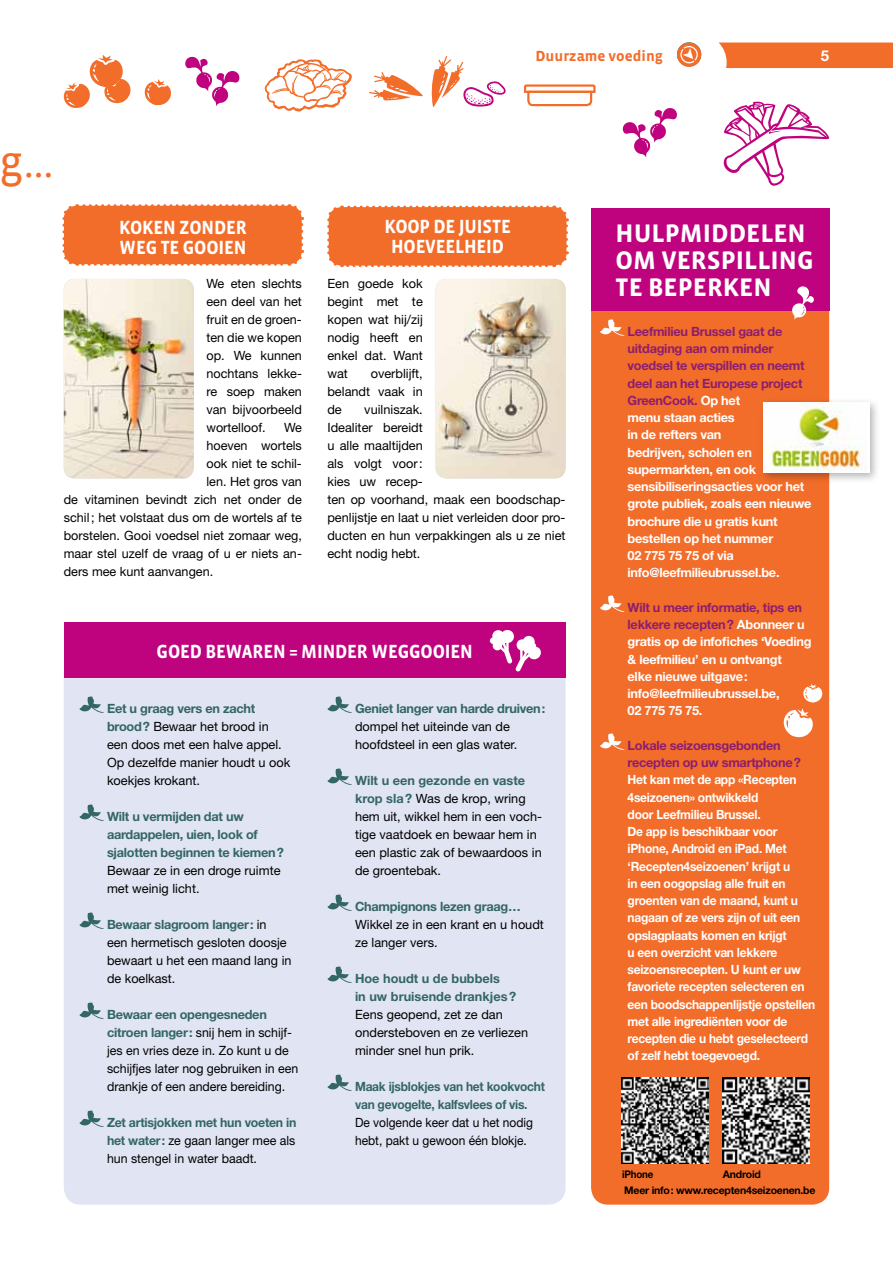
<style>
.page{position:relative;width:893px;height:1263px;background:#fff}
.page>*{position:absolute;margin:0;border:0;box-sizing:border-box;transform-origin:0 0}
.t1{font:45px "Vista Sans Reg";color:#f36d2a}
.t2{font:700 25.95px/27px "Vista Sans";color:#fff}
.t3{font:700 19.5px/19.5px "Vista Sans";letter-spacing:.02em;color:#fff;scale:.93 1}
.t4{font:700 15px "Vista Sans";color:#f36d2a}
.t5{font:700 15px "Helvetica Neue LT Std";color:#fff}
.t6{font:12.75px/18px "Helvetica Neue LT Std";color:#000}
.t7{font:700 12.75px/17.2px "Helvetica Neue LT Std";letter-spacing:-.02em;color:#fff}
.t8{font:700 12.75px/17.2px "Helvetica Neue LT Std";letter-spacing:-.02em;color:#fff;scale:.94 1}
.t9{font:700 12.75px/18px "Helvetica Neue LT Std";letter-spacing:-.02em;color:#366}
.t10{font:700 12.75px/18px "Helvetica Neue LT Std";letter-spacing:-.02em;color:#366;scale:.94 1}
.t11{font:12.75px/18px "Helvetica Neue LT Std";color:#000;scale:.94 1}
.t12{font:700 12.75px/17.2px "Helvetica Neue LT Std";letter-spacing:-.02em;color:#8c1e6e}
.t13{font:700 12.75px/18px "Helvetica Neue LT Std";color:#366}
.t14{font:700 10.5px/16px "Helvetica Neue LT Std";letter-spacing:-.02em;color:#000;scale:.93 1}
.t15{font:700 10.5px "Helvetica Neue LT Std";letter-spacing:-.02em;color:#000}
.s1{color:#8c1e6e}
.s2{font-weight:700;color:#366}
</style>
<div class="page">
<div style="left:719px;top:43px;width:174px;height:25px;background:#f36d2a"></div>
<svg style="left:677px;top:42px;width:24px;height:25px"></svg>
<div style="left:677px;top:43px;width:24px;height:24px;background:#f36d2a;border-radius:50%"></div>
<svg style="left:679px;top:45px;width:20px;height:19px"></svg>
<div style="left:64px;top:656px;width:502px;height:549px;background:#e1e4f2;border-radius:17px"></div>
<div style="left:64px;top:622px;width:502px;height:55px;background:#bf037e"></div>
<svg style="left:79px;top:696px;width:25px;height:17px"></svg>
<svg style="left:79px;top:804px;width:25px;height:17px"></svg>
<svg style="left:79px;top:912px;width:25px;height:17px"></svg>
<svg style="left:79px;top:1002px;width:25px;height:17px"></svg>
<svg style="left:79px;top:1110px;width:25px;height:17px"></svg>
<svg style="left:327px;top:696px;width:25px;height:17px"></svg>
<svg style="left:327px;top:768px;width:25px;height:17px"></svg>
<svg style="left:327px;top:894px;width:25px;height:17px"></svg>
<svg style="left:327px;top:966px;width:25px;height:17px"></svg>
<svg style="left:327px;top:1074px;width:25px;height:17px"></svg>
<div style="left:591px;top:247px;width:238px;height:957px;background:#f36d2a;border-radius:17px"></div>
<svg style="left:600px;top:319px;width:24px;height:17px"></svg>
<svg style="left:600px;top:595px;width:24px;height:17px"></svg>
<svg style="left:600px;top:733px;width:24px;height:17px"></svg>
<svg style="left:144px;top:79px;width:27px;height:27px"></svg>
<svg style="left:783px;top:709px;width:30px;height:29px"></svg>
<svg style="left:803px;top:684px;width:20px;height:19px"></svg>
<svg style="left:63px;top:55px;width:68px;height:53px"></svg>
<svg style="left:369px;top:72px;width:54px;height:28px"></svg>
<svg style="left:185px;top:56px;width:55px;height:50px"></svg>
<svg style="left:431px;top:56px;width:75px;height:51px"></svg>
<svg style="left:622px;top:108px;width:55px;height:49px"></svg>
<svg style="left:490px;top:630px;width:51px;height:41px"></svg>
<svg style="left:265px;top:59px;width:87px;height:53px"></svg>
<svg style="left:723px;top:101px;width:106px;height:85px"></svg>
<svg style="left:523px;top:84px;width:73px;height:23px"></svg>
<svg style="left:62px;top:204px;width:243px;height:62px;background:#f37637"></svg>
<svg style="left:327px;top:205px;width:242px;height:63px;background:#f3783a"></svg>
<div style="left:591px;top:208px;width:238px;height:102px;background:#bf037e"></div>
<svg style="left:791px;top:286px;width:25px;height:33px"></svg>
<img style="left:622px;top:1077px;width:86px;height:86px">
<img style="left:723px;top:1077px;width:86px;height:86px">
<img style="left:436px;top:279px;width:130px;height:199px">
<img style="left:64px;top:279px;width:130px;height:199px">
<div style="left:758px;top:397px;width:123px;height:87px;background:#000;opacity:.3"></div>
<img style="left:763px;top:402px;width:107px;height:70px">
<p class="t4" style="left:535px;top:48px;width:129px">DUURZAME VOEDING</p>
<p class="t5" style="left:821px;top:46px;width:10px">5</p>
<h1 class="t1" style="left:0;top:139px;width:55px">g…</h1>
<h3 class="t3" style="left:119px;top:218px;width:139px">KOKEN ZONDER<br>WEG TE GOOIEN</h3>
<h3 class="t3" style="left:384px;top:218px;width:13px">KOOP</h3>
<h3 class="t3" style="left:391px;top:218px;width:128px;text-indent:42px">DE JUISTE<br>HOEVEELHEID</h3>
<h2 class="t2" style="left:616px;top:221px;width:53px">HULPM</h2>
<h2 class="t2" style="left:703px;top:221px;width:24px">IDDELE</h2>
<h2 class="t2" style="left:616px;top:221px;width:196px;text-indent:172px">N<br>OM VERSPILLING<br>TE BEPERKEN</h2>
<p class="t6" style="left:206px;top:274px;width:97px;text-align:justify">We eten slechts een deel van het fruit en de groen&shy;ten die we kopen op. We kunnen nochtans lekke&shy;re soep maken van bijvoorbeeld wortelloof.</p>
<p class="t6" style="left:327px;top:274px;width:97px;text-align:justify">Een goede kok begint met te kopen wat hij/zij nodig heeft en enkel dat. Want wat</p>
<p class="t7" style="left:628px;top:322px;width:186px"><span class="s1">Leefmilieu Brussel gaat de uitdaging aan om minder voedsel te verspillen en neemt deel aan het Europese project<br>GreenCook.</span> Op het<br>menu staan acties<br>in de refters van<br>bedrijven, scholen en supermarkten, en ook sensibiliseringsacties voor het grote publiek, zoals een nieuwe brochure die u gratis kunt bestellen op het nummer<br>02 775 75 75 of via info@leefmilieubrussel.be.</p>
<p class="t7" style="left:628px;top:598px;width:186px"><span class="s1">Wilt u meer informatie, tips en lekkere recepten?</span> Abonneer u gratis op de infofiches ‘Voeding &amp; leefmilieu’ en u ontvangt<br>elke nieuwe uitgave: info@leefmilieubrussel.be,<br>02 775 75 75.</p>
<p class="t12" style="left:628px;top:736px;width:175px">Lokale seizoensgebonden recepten op uw smartphone?</p>
<p class="t8" style="left:628px;top:771px;width:201px">Het kan met de app «Recepten<br>4seizoenen» ontwikkeld<br>door Leefmilieu Brussel.<br>De app is beschikbaar voor iPhone, Android en iPad. Met ‘Recepten4seizoenen’ krijgt u<br>in een oogopslag alle fruit en groenten van de maand, kunt u nagaan of ze vers zijn of uit een opslagplaats komen en krijgt<br>u een overzicht van lekkere seizoensrecepten. U kunt er uw favoriete recepten selecteren en een boodschappenlijstje opstellen met alle ingrediënten voor de recepten die u hebt geselecteerd of zelf hebt toegevoegd.</p>
<p class="t6" style="left:327px;top:364px;width:97px;text-align:justify;text-indent:43px">overblijft, belandt vaak in de</p>
<p class="t6" style="left:327px;top:400px;width:240px;text-indent:37px">vuilniszak.<br>Idealiter bereidt<br>u alle maaltijden<br>als volgt voor:<br>kies uw recep-<br>ten op voorhand, maak een boodschap&shy;penlijstje en laat u niet verleiden door pro&shy;ducten en hun verpakkingen als u ze niet echt nodig hebt.</p>
<p class="t6" style="left:284px;top:418px;width:19px">We</p>
<p class="t6" style="left:206px;top:436px;width:97px">hoeven wortels</p>
<p class="t6" style="left:206px;top:454px;width:97px">ook niet te schil-</p>
<p class="t6" style="left:206px;top:472px;width:97px">len. Het gros van</p>
<p class="t6" style="left:64px;top:490px;width:240px">de vitaminen bevindt zich net onder de</p>
<p class="t6" style="left:64px;top:508px;width:240px">schil; het volstaat dus om de wortels af te</p>
<p class="t6" style="left:64px;top:526px;width:240px">borstelen. Gooi voedsel niet zomaar weg,</p>
<p class="t6" style="left:64px;top:544px;width:240px">maar stel uzelf de vraag of u er niets an-</p>
<p class="t6" style="left:64px;top:562px;width:151px">ders mee kunt aanvangen.</p>
<h3 class="t3" style="left:157px;top:642px;width:25px">GOED</h3>
<h3 class="t3" style="left:205px;top:642px;width:210px">BEWAREN = MINDER WEGGOO</h3>
<h3 class="t3" style="left:445px;top:642px;width:32px">IEN</h3>
<p class="t9" style="left:355px;top:699px;width:192px">Geniet langer van harde druiven:</p>
<p class="t6" style="left:355px;top:717px;width:164px">dompel het uiteinde van de hoofdsteel in een glas water.</p>
<p class="t6" style="left:355px;top:771px;width:189px"><span class="s2">Wilt u een gezonde en vaste krop sla?</span> Was de krop, wring hem uit, wikkel hem in een voch&shy;tige vaatdoek en bewaar hem in een plastic zak of bewaardoos in de groentebak.</p>
<p class="t9" style="left:355px;top:897px;width:167px">Champignons lezen graag…</p>
<p class="t6" style="left:355px;top:915px;width:190px">Wikkel ze in een krant en u houdt ze langer vers.</p>
<p class="t13" style="left:355px;top:969px;width:163px">Hoe houdt u de bubbels<br>in uw bruisende drankjes?</p>
<p class="t6" style="left:355px;top:1005px;width:175px">Eens geopend, zet ze dan ondersteboven en ze verliezen minder snel hun prik.</p>
<p class="t10" style="left:355px;top:1077px;width:203px">Maak ijsblokjes van het kookvocht van gevogelte, kalfsvlees of vis.</p>
<p class="t11" style="left:355px;top:1113px;width:191px">De volgende keer dat u het nodig hebt, pakt u gewoon één blokje.</p>
<p class="t6" style="left:107px;top:699px;width:185px"><span class="s2">Eet u graag vers en zacht brood?</span> Bewaar het brood in een doos met een halve appel.<br>Op dezelfde manier houdt u ook koekjes krokant.</p>
<p class="t9" style="left:107px;top:807px;width:178px">Wilt u vermijden dat uw aardappelen, uien, look of sjalotten beginnen te kiemen?</p>
<p class="t6" style="left:107px;top:861px;width:175px">Bewaar ze in een droge ruimte met weinig licht.</p>
<p class="t6" style="left:107px;top:915px;width:186px"><span class="s2">Bewaar slagroom langer:</span> in<br>een hermetisch gesloten doosje bewaart u het een maand lang in de koelkast.</p>
<p class="t6" style="left:107px;top:1005px;width:193px"><span class="s2">Bewaar een opengesneden citroen langer:</span> snij hem in schijf&shy;jes en vries deze in. Zo kunt u de schijfjes later nog gebruiken in een drankje of een andere bereiding.</p>
<p class="t6" style="left:107px;top:1113px;width:191px;text-align:justify"><span class="s2">Zet artisjokken met hun voeten in het water:</span> ze gaan langer mee als hun stengel in water baadt.</p>
<p class="t14" style="left:622px;top:1166px;width:209px">iPhone<br>Meer info: www.recepten4seizoenen.be</p>
<p class="t15" style="left:723px;top:1168px;width:40px">Android</p>
</div>
